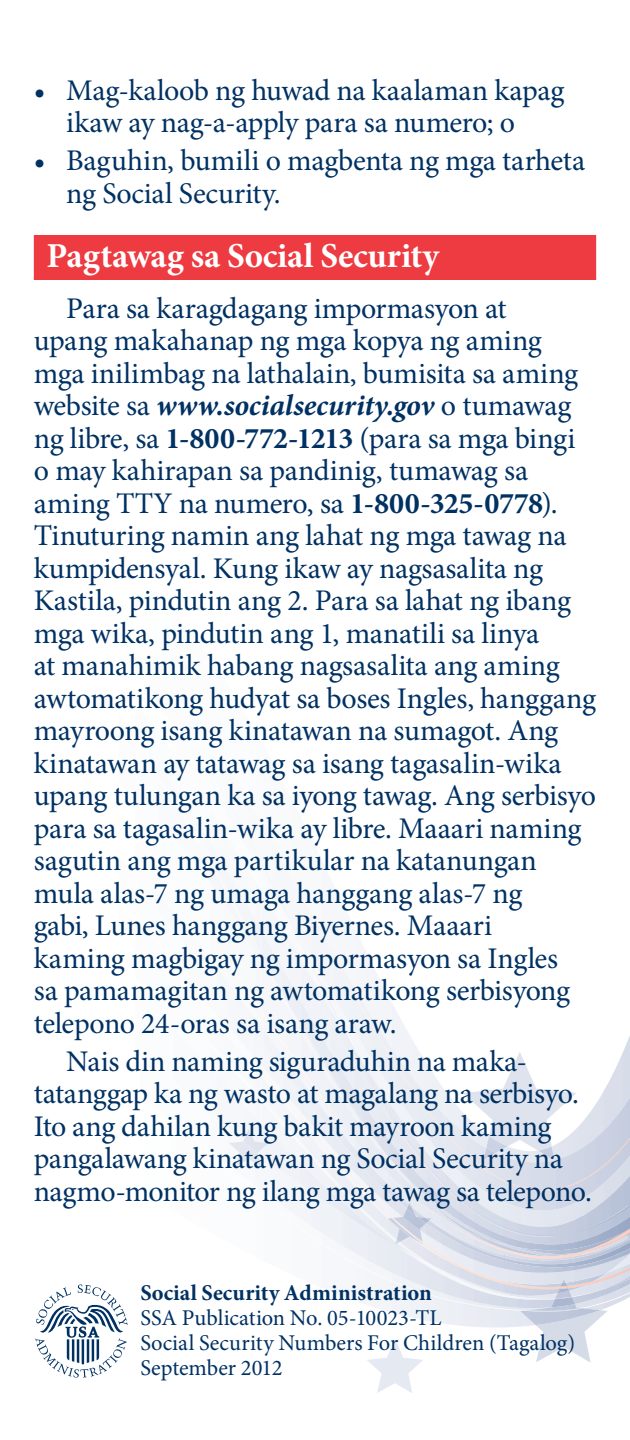
<style>
.page{position:relative;width:630px;height:1440px;background:#fff}
.page>*{position:absolute;margin:0;border:0;box-sizing:border-box;transform-origin:0 0}
.H1-1{font:700 35px "Minion Pro";letter-spacing:-.005em;color:#fff}
.Paragraph{font:30px/32.5px "Minion Pro";letter-spacing:-.01em;color:#003163}
.Pub_Info{font:22.5px "Minion Pro";letter-spacing:-.005em;color:#003163}
.Pub_Info-2{font:700 22.5px "Minion Pro";letter-spacing:.005em;color:#003163}
.s1{font-weight:700;font-style:italic}
.s2{font-weight:700}
</style>
<div class="page">
<svg style="left:367px;top:1340px;width:56px;height:53px"></svg>
<svg style="left:79px;top:1024px;width:551px;height:288px"></svg>
<img style="left:229px;top:1141px;width:32px;height:26px">
<img style="left:243px;top:1129px;width:26px;height:24px">
<svg style="left:536px;top:1310px;width:72px;height:53px"></svg>
<img style="left:520px;top:1291px;width:80px;height:34px">
<img style="left:551px;top:1297px;width:24px;height:10px">
<svg style="left:555px;top:1279px;width:46px;height:20px"></svg>
<img style="left:523px;top:1308px;width:60px;height:4px">
<img style="left:388px;top:1218px;width:4px;height:26px">
<img style="left:423px;top:1223px;width:6px;height:21px">
<img style="left:409px;top:1203px;width:23px;height:17px">
<img style="left:407px;top:1205px;width:22px;height:18px">
<img style="left:403px;top:1209px;width:23px;height:21px">
<img style="left:408px;top:1204px;width:21px;height:16px">
<img style="left:392px;top:1218px;width:31px;height:26px">
<svg style="left:396px;top:1240px;width:4px;height:3px"></svg>
<div style="left:34px;top:235px;width:562px;height:45px;background:#ee3a41"></div>
<svg style="left:35px;top:1285px;width:93px;height:93px"></svg>
<p class="Paragraph" style="left:34px;top:74px;width:532px;text-align:center">• Mag-kaloob ng huwad na kaalaman kapag ikaw ay nag-a-apply para sa numero; o</p>
<p class="Paragraph" style="left:66px;top:145px;width:520px;text-indent:-32px">• Baguhin, bumili o magbenta ng mga tarheta ng Social Security.</p>
<h1 class="H1-1" style="left:46px;top:232px;width:394px">Pagtawag sa Social Security</h1>
<p class="Paragraph" style="left:34px;top:292px;width:564px;text-indent:32px">Para sa karagdagang impormasyon at<br>upang makahanap ng mga kopya ng aming mga inilimbag na lathalain, bumisita sa aming website sa <span class="s1">www.socialsecurity.gov</span> o tumawag ng libre, sa <span class="s2">1-800-772-1213</span> (para sa mga bingi o may kahirapan sa pandinig, tumawag sa aming TTY na numero, sa <span class="s2">1-800-325-0778</span>).<br>Tinuturing namin ang lahat ng mga tawag na kumpidensyal. Kung ikaw ay nagsasalita ng Kastila, pindutin ang 2. Para sa lahat ng ibang mga wika, pindutin ang 1, manatili sa linya<br>at manahimik habang nagsasalita ang aming awtomatikong hudyat sa boses Ingles, hanggang mayroong isang kinatawan na sumagot. Ang kinatawan ay tatawag sa isang tagasalin-wika upang tulungan ka sa iyong tawag. Ang serbisyo para sa tagasalin-wika ay libre. Maaari naming sagutin ang mga partikular na katanungan mula alas-7 ng umaga hanggang alas-7 ng<br>gabi, Lunes hanggang Biyernes. Maaari<br>kaming magbigay ng impormasyon sa Ingles<br>sa pamamagitan ng awtomatikong serbisyong telepono 24-oras sa isang araw.</p>
<p class="Paragraph" style="left:34px;top:1045px;width:560px;text-indent:32px">Nais din naming siguraduhin na maka&shy;tatanggap ka ng wasto at magalang na serbisyo.<br>Ito ang dahilan kung bakit mayroon kaming pangalawang kinatawan ng Social Security na nagmo-monitor ng ilang mga tawag sa telepono.</p>
<p class="Pub_Info-2" style="left:140px;top:1277px;width:293px">Social Security Administration</p>
<p class="Pub_Info" style="left:140px;top:1303px;width:303px">SSA Publication No. 05-10023-TL</p>
<p class="Pub_Info" style="left:140px;top:1328px;width:436px">Social Security Numbers For Children (Tagalog)</p>
<p class="Pub_Info" style="left:140px;top:1353px;width:144px">September 2012</p>
</div>
